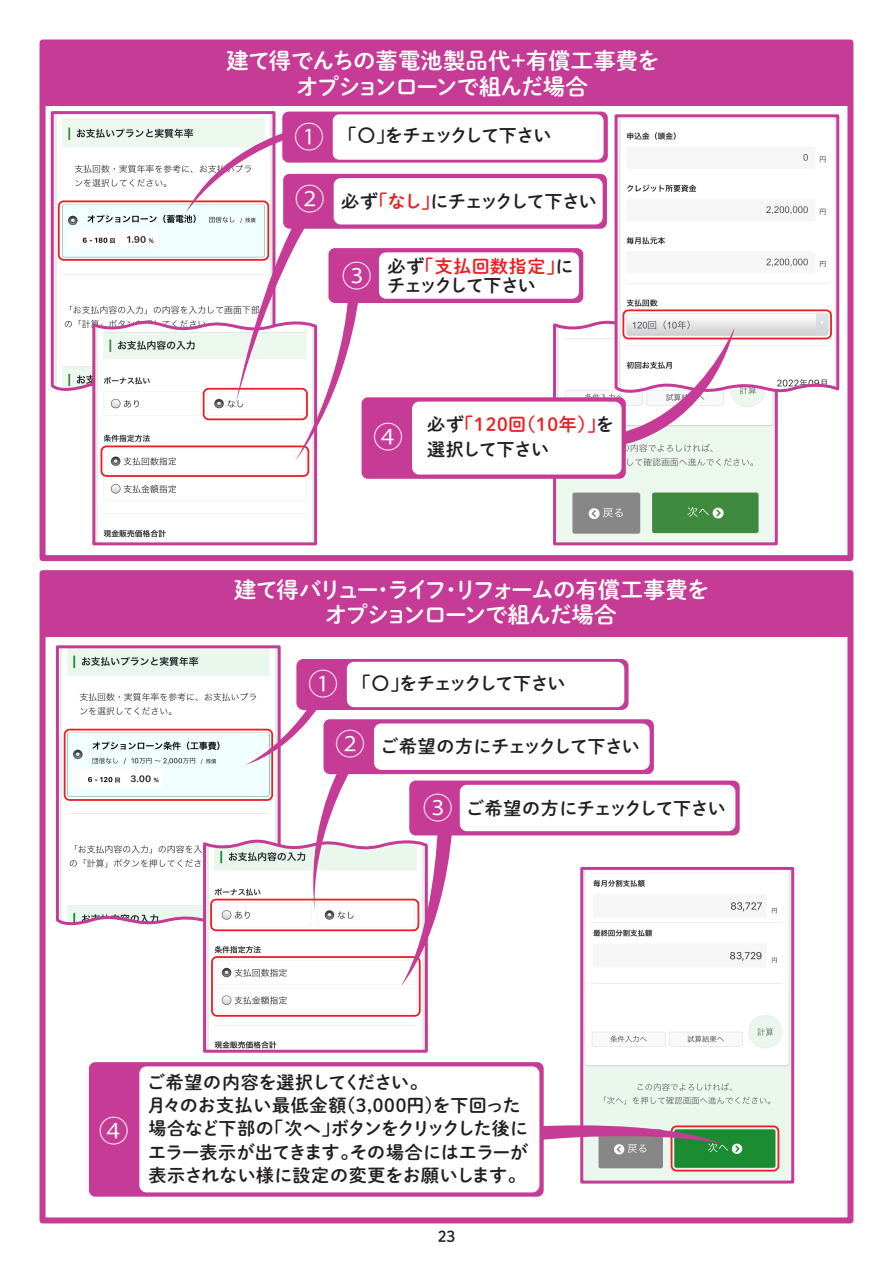
<style>
.page{position:relative;width:893px;height:1263px;background:#fff}
.page>*{position:absolute;margin:0;border:0;box-sizing:border-box;transform-origin:0 0}
.t1{font:30px "Koz Go Pr 6 N";color:#fff}
.t2{font:22.5px/25.5px "DNP Shuei M Go Std B";letter-spacing:-.04em;color:#fff;text-align:center}
.t3{font:18px/23.4px "DNP Shuei M Go Std B";color:#231f20}
.t4{font:18px/19.2px "DNP Shuei M Go Std B";letter-spacing:-.03em;color:#231f20}
.t5{font:18px "DNP Shuei M Go Std B";letter-spacing:-.065em;color:#231f20}
.t6{font:18px/24.6px "DNP Shuei M Go Std B";letter-spacing:.03em;color:#ee1d23}
.t7{font:15px "DNP Shuei M Go Std B";color:#231f20}
.s1{font-family:"Koz Go Pr 6 N";font-size:30px;color:#fff}
.s2{color:#ee1d23}
.s3{color:#231f20}
</style>
<div class="page">
<svg style="left:50px;top:111px;width:226px;height:280px"></svg>
<svg style="left:91px;top:312px;width:227px;height:234px"></svg>
<div style="left:58px;top:200px;width:211px;height:61px;border:2px solid #ee1d23;border-radius:5px"></div>
<div style="left:203px;top:388px;width:105px;height:32px;border:2px solid #ee1d23;border-radius:5px"></div>
<div style="left:101px;top:445px;width:208px;height:32px;border:2px solid #ee1d23;border-radius:5px"></div>
<div style="left:282px;top:112px;width:326px;height:51px;background:#c53b96;border-radius:6px"></div>
<div style="left:333px;top:114px;width:271px;height:46px;background:#fff;border-radius:6px"></div>
<svg style="left:186px;top:132px;width:100px;height:81px"></svg>
<div style="left:328px;top:248px;width:255px;height:55px;background:#c53b96;border-radius:6px"></div>
<div style="left:379px;top:252px;width:200px;height:47px;background:#fff;border-radius:7px"></div>
<div style="left:283px;top:174px;width:324px;height:55px;background:#c53b96;border-radius:6px"></div>
<div style="left:334px;top:178px;width:269px;height:46px;background:#fff;border-radius:7px"></div>
<svg style="left:236px;top:226px;width:122px;height:235px"></svg>
<svg style="left:55px;top:645px;width:226px;height:281px"></svg>
<svg style="left:202px;top:830px;width:226px;height:223px"></svg>
<div style="left:64px;top:729px;width:209px;height:72px;border:2px solid #ee1d23;border-radius:5px"></div>
<div style="left:210px;top:899px;width:209px;height:32px;border:2px solid #ee1d23;border-radius:5px"></div>
<div style="left:211px;top:956px;width:210px;height:61px;border:2px solid #ee1d23;border-radius:5px"></div>
<svg style="left:296px;top:659px;width:333px;height:51px;background:#c64199"></svg>
<div style="left:347px;top:662px;width:277px;height:45px;background:#fff;border-radius:7px"></div>
<svg style="left:246px;top:709px;width:71px;height:56px"></svg>
<div style="left:409px;top:780px;width:331px;height:55px;background:#c53b96;border-radius:6px"></div>
<div style="left:460px;top:785px;width:275px;height:46px;background:#fff;border-radius:7px"></div>
<svg style="left:401px;top:832px;width:51px;height:154px"></svg>
<div style="left:43px;top:573px;width:807px;height:64px;background:#c53b96"></div>
<div style="left:323px;top:719px;width:331px;height:55px;background:#c53b96;border-radius:6px"></div>
<div style="left:374px;top:723px;width:276px;height:47px;background:#fff;border-radius:7px"></div>
<svg style="left:306px;top:772px;width:43px;height:139px"></svg>
<div style="left:40px;top:40px;width:813px;height:521px;border:6px solid #c53b96"></div>
<div style="left:40px;top:570px;width:813px;height:653px;border:6px solid #c53b96"></div>
<div style="left:43px;top:43px;width:807px;height:63px;background:#c53b96"></div>
<svg style="left:553px;top:320px;width:225px;height:226px"></svg>
<svg style="left:613px;top:114px;width:227px;height:286px"></svg>
<div style="left:622px;top:309px;width:210px;height:30px;border:2px solid #ee1d23;border-radius:5px"></div>
<div style="left:362px;top:397px;width:264px;height:82px;background:#c53b96;border-radius:6px"></div>
<div style="left:412px;top:402px;width:210px;height:72px;background:#fff;border-radius:7px"></div>
<svg style="left:625px;top:327px;width:110px;height:117px"></svg>
<img style="left:584px;top:871px;width:206px;height:308px">
<div style="left:580px;top:867px;width:214px;height:316px;border:3px solid #c53b96"></div>
<div style="left:671px;top:1125px;width:108px;height:46px;border:2px solid #ee1d23;border-radius:5px"></div>
<svg style="left:544px;top:1120px;width:177px;height:23px;background:#bb93a8"></svg>
<div style="left:89px;top:1062px;width:455px;height:135px;background:#c53b96;border-radius:6px"></div>
<div style="left:139px;top:1066px;width:400px;height:126px;background:#fff;border-radius:7px"></div>
<p class="t2" style="left:226px;top:47px;width:435px">建て得でんちの蓄電池製品代＋有償工事費をオプションローンで組んだ場合</p>
<p class="t5" style="left:294px;top:122px;width:259px"><span class="s1">①</span> 「〇」をチェックして下さい</p>
<p class="t5" style="left:295px;top:188px;width:303px"><span class="s1">②</span> 必ず<span class="s2">「なし」</span>にチェックして下さい</p>
<p class="t4" style="left:342px;top:256px;width:233px;text-indent:45px">必ず<span class="s2">「支払回数指定」</span>に<br><sup>③</sup> チェックして下さい</p>
<p class="t6" style="left:373px;top:412px;width:242px;text-indent:54px"><span class="s3">必ず</span>「120回（10年）」<span class="s3">を<br></span><sup>④</sup> <span class="s3">選択して下さい</span></p>
<p class="t2" style="left:234px;top:576px;width:477px">建て得バリュー・ライフ・リフォームの有償工事費をオプションローンで組んだ場合</p>
<p class="t5" style="left:308px;top:670px;width:259px"><span class="s1">①</span> 「〇」をチェックして下さい</p>
<p class="t4" style="left:335px;top:736px;width:306px"><span class="s1">②</span> ご希望の方にチェックして下さい</p>
<p class="t4" style="left:423px;top:797px;width:304px"><span class="s1">③</span> ご希望の方にチェックして下さい</p>
<h1 class="t1" style="left:99px;top:1114px;width:31px">④</h1>
<p class="t3" style="left:147px;top:1069px;width:383px">ご希望の内容を選択してください。<br>月々のお支払い最低金額(3,000円)を下回った場合など下部の「次へ」ボタンをクリックした後にエラー表示が出てきます。その場合にはエラーが表示されない様に設定の変更をお願いします。</p>
<p class="t7" style="left:438px;top:1225px;width:19px">23</p>
</div>
